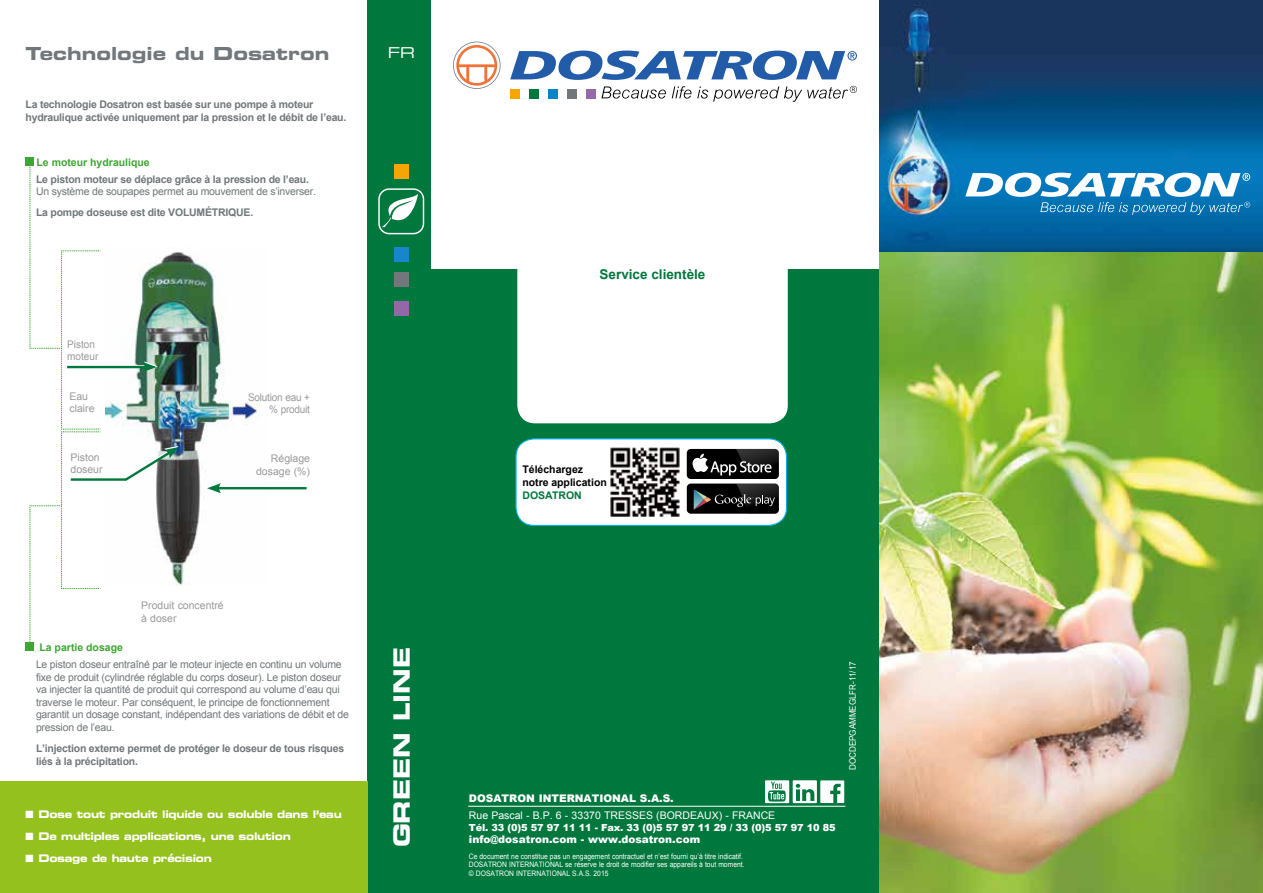
<style>
.page{position:relative;width:1263px;height:893px;background:#fff}
.page>*{position:absolute;margin:0;border:0;box-sizing:border-box;transform-origin:0 0}
.t1{font:22.5px "Eurostile Bold Extended Two";color:#fff}
.t2{font:18px "Eurostile Bold Extended Two";color:#71777a}
.t3{font:15px "Eurostile Extended Two";color:#fff}
.t4{font:700 13.5px "Arial";color:#00773d}
.t5{font:10.5px/12.6px "Arial";letter-spacing:-.02em;color:#71777a}
.t6{font:700 10.5px/12.6px "Arial";letter-spacing:-.02em;color:#71777a}
.t7{font:10.5px "Eurostile Bold Extended Two";letter-spacing:-.025em;color:#fff;scale:.95 1}
.t8{font:900 10.5px "Arial";color:#fff}
.t9{font:10.5px/12.6px "Arial";color:#9a999d}
.t10{font:10.5px "Arial";color:#fff}
.t11{font:700 10.5px "Arial";color:#3fa535}
.t12{font:700 10.5px/12.6px "Arial";color:#000}
.t13{font:10.5px/12.6px "Arial";letter-spacing:-.02em;color:#9a999d;text-align:right;scale:.95 1}
.t14{font:10.5px/12.6px "Arial";color:#9a999d;scale:.95 1}
.t15{font:700 10.5px "Arial";color:#00773d}
.t16{font:900 9.75px "Arial";letter-spacing:-.02em;color:#fff}
.t17{font:9px "Arial";letter-spacing:-.01em;color:#fff;scale:.9 1}
.t18{font:7.5px/8.2px "Arial";color:#fff;scale:.9 1}
</style>
<div class="page">
<img style="left:879px;top:251px;width:384px;height:642px">
<img style="left:879px;top:0;width:384px;height:251px">
<div style="left:368px;top:0;width:511px;height:893px;background:#00773d"></div>
<div style="left:432px;top:0;width:447px;height:269px;background:#fff"></div>
<div style="left:517px;top:245px;width:271px;height:178px;background:#fff;border-radius:18px"></div>
<div style="left:378px;top:188px;width:46px;height:46px;border:1px solid #fff;border-radius:10px"></div>
<svg style="left:380px;top:194px;width:38px;height:34px"></svg>
<div style="left:394px;top:272px;width:15px;height:15px;background:#71777a"></div>
<div style="left:394px;top:301px;width:15px;height:15px;background:#9468a8"></div>
<div style="left:394px;top:164px;width:15px;height:15px;background:#f7a504"></div>
<div style="left:394px;top:247px;width:15px;height:15px;background:#1887c9"></div>
<img style="left:105px;top:252px;width:162px;height:333px">
<svg style="left:965px;top:173px;width:285px;height:42px"></svg>
<svg style="left:30px;top:166px;width:71px;height:477px"></svg>
<div style="left:0;top:782px;width:368px;height:111px;background:#95c11f"></div>
<div style="left:26px;top:158px;width:8px;height:8px;background:#3fa535"></div>
<hr style="left:468px;top:806px;width:377px;height:1px;background:#fff">
<div style="left:26px;top:643px;width:8px;height:8px;background:#3fa535"></div>
<svg style="left:516px;top:439px;width:270px;height:86px;background:#d5d4d4"></svg>
<div style="left:516px;top:439px;width:271px;height:87px;border:1px solid #00abe4;border-radius:18px"></div>
<div style="left:687px;top:449px;width:92px;height:30px;background:#000;border-radius:4px"></div>
<div style="left:687px;top:484px;width:92px;height:30px;background:#000;border-radius:4px"></div>
<svg style="left:692px;top:449px;width:87px;height:65px"></svg>
<hr style="left:72px;top:476px;width:55px;height:2px;background:#fff">
<hr style="left:217px;top:487px;width:90px;height:2px;background:#00773d">
<svg style="left:207px;top:483px;width:14px;height:10px"></svg>
<hr style="left:67px;top:365px;width:81px;height:3px;background:#fff">
<hr style="left:67px;top:366px;width:80px;height:2px;background:#00773d">
<svg style="left:143px;top:361px;width:15px;height:11px"></svg>
<svg style="left:122px;top:446px;width:57px;height:37px"></svg>
<hr style="left:71px;top:478px;width:55px;height:3px;background:#00773d">
<svg style="left:765px;top:780px;width:79px;height:23px"></svg>
<svg style="left:453px;top:42px;width:47px;height:47px"></svg>
<svg style="left:510px;top:51px;width:347px;height:29px"></svg>
<svg style="left:601px;top:86px;width:65px;height:13px"></svg>
<svg style="left:672px;top:86px;width:19px;height:13px"></svg>
<svg style="left:697px;top:86px;width:160px;height:16px"></svg>
<div style="left:510px;top:89px;width:10px;height:9px;background:#f7a600"></div>
<div style="left:529px;top:89px;width:10px;height:9px;background:#00763c"></div>
<div style="left:548px;top:89px;width:10px;height:9px;background:#0085c8"></div>
<div style="left:567px;top:89px;width:10px;height:9px;background:#72787a"></div>
<div style="left:586px;top:89px;width:10px;height:9px;background:#9468a9"></div>
<h2 class="t2" style="left:26px;top:41px;width:305px">Technologie du Dosatron</h2>
<p class="t6" style="left:26px;top:98px;width:322px">La technologie Dosatron est basée sur une pompe à moteur hydraulique activée uniquement par la pression et le débit de l’eau.</p>
<p class="t11" style="left:37px;top:155px;width:115px">Le moteur hydraulique</p>
<p class="t6" style="left:36px;top:173px;width:275px">Le piston moteur se déplace grâce à la pression de l’eau.</p>
<p class="t5" style="left:36px;top:185px;width:282px">Un système de soupapes permet au mouvement de s’inverser.</p>
<p class="t6" style="left:36px;top:207px;width:219px">La pompe doseuse est dite VOLUMÉTRIQUE.</p>
<h3 class="t3" style="left:388px;top:43px;width:29px">FR</h3>
<p class="t14" style="left:67px;top:338px;width:34px">Piston moteur</p>
<p class="t9" style="left:69px;top:390px;width:27px">Eau claire</p>
<p class="t9" style="left:70px;top:451px;width:34px">Piston doseur</p>
<p class="t13" style="left:248px;top:391px;width:67px">Solution eau + % produit</p>
<p class="t9" style="left:256px;top:452px;width:55px;text-align:right">Réglage dosage (%)</p>
<p class="t9" style="left:141px;top:599px;width:84px">Produit concentré à doser</p>
<p class="t11" style="left:39px;top:640px;width:85px">La partie dosage</p>
<p class="t5" style="left:36px;top:658px;width:314px">Le piston doseur entraîné par le moteur injecte en continu un volume fixe de produit (cylindrée réglable du corps doseur). Le piston doseur va injecter la quantité de produit qui correspond au volume d’eau qui traverse le moteur. Par conséquent, le principe de fonctionnement garantit un dosage constant, indépendant des variations de débit et de pression de l’eau.</p>
<p class="t6" style="left:36px;top:742px;width:310px">L’injection externe permet de protéger le doseur de tous risques liés à la précipitation.</p>
<p class="t7" style="left:26px;top:807px;width:334px">■ Dose tout produit liquide ou soluble dans l’eau</p>
<p class="t7" style="left:26px;top:829px;width:281px">■ De multiples applications, une solution</p>
<p class="t7" style="left:26px;top:851px;width:198px">■ Dosage de haute précision</p>
<h1 class="t1" style="left:386px;top:847px;width:202px;rotate:-90deg">GREEN LINE</h1>
<p class="t4" style="left:600px;top:265px;width:107px">Service clientèle</p>
<p class="t12" style="left:522px;top:464px;width:86px">Téléchargez notre application</p>
<p class="t15" style="left:522px;top:488px;width:61px">DOSATRON</p>
<p class="t8" style="left:469px;top:791px;width:206px">DOSATRON INTERNATIONAL S.A.S.</p>
<p class="t10" style="left:469px;top:808px;width:308px">Rue Pascal - B.P. 6 - 33370 TRESSES (BORDEAUX) - FRANCE</p>
<p class="t16" style="left:469px;top:820px;width:368px">Tél. 33 (0)5 57 97 11 11 - Fax. 33 (0)5 57 97 11 29 / 33 (0)5 57 97 10 85</p>
<p class="t8" style="left:469px;top:832px;width:233px">info@dosatron.com - www.dosatron.com</p>
<p class="t18" style="left:469px;top:852px;width:308px">Ce document ne constitue pas un engagement contractuel et n’est fourni qu’à titre indicatif.<br>DOSATRON INTERNATIONAL se réserve le droit de modifier ses appareils à tout moment. © DOSATRON INTERNATIONAL S.A.S. 2015</p>
<p class="t17" style="left:847px;top:770px;width:122px;rotate:-90deg">DOCDEPGAMMEGLFR-11/17</p>
</div>
